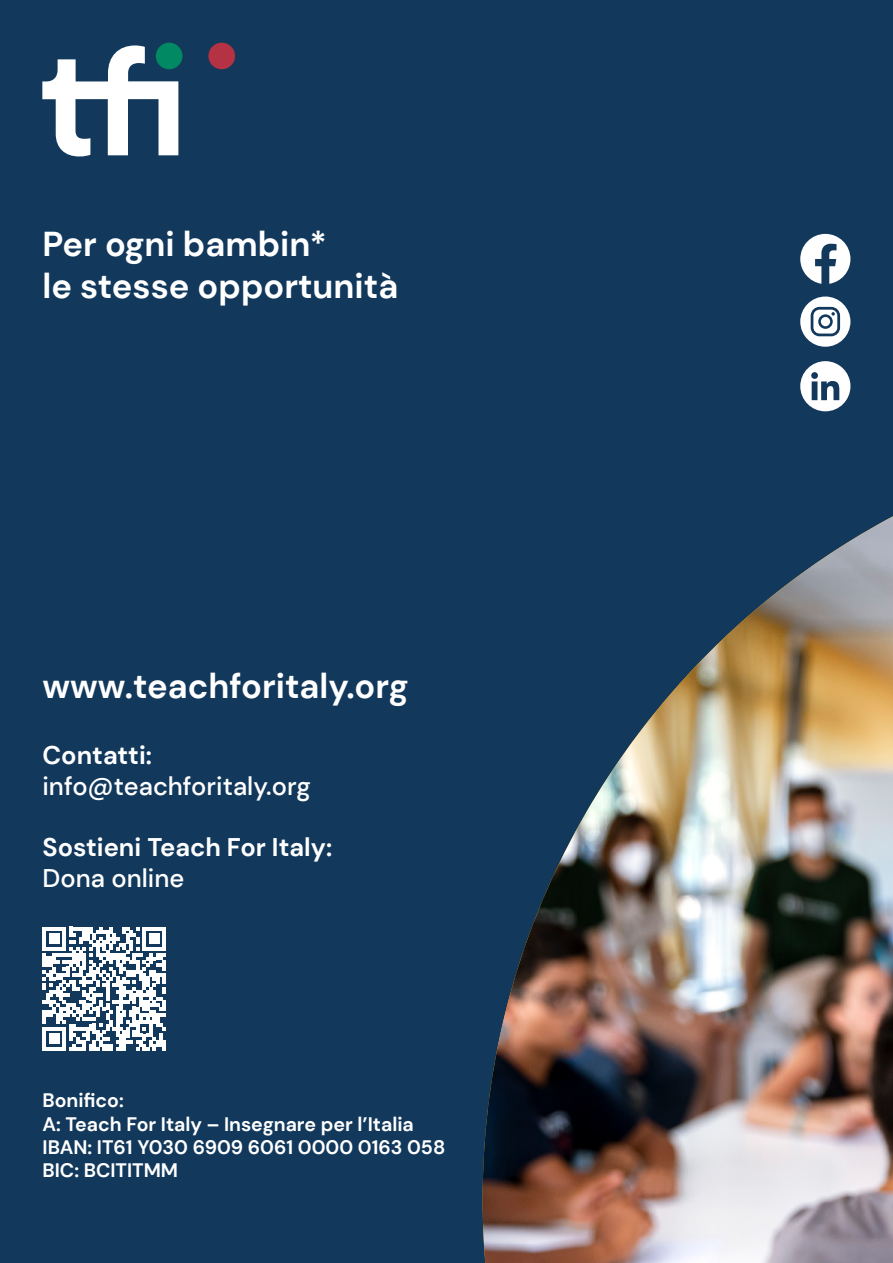
<style>
.page{position:relative;width:893px;height:1263px;background:#12385c}
.page>*{position:absolute;margin:0;border:0;box-sizing:border-box;transform-origin:0 0}
.t1{font:700 34.5px/41.4px "DM Sans";color:#fff}
.t2{font:500 25.5px "DM Sans";color:#fff}
.t3{font:700 25.5px "DM Sans";color:#fff}
.t4{font:700 19.5px/23.4px "DM Sans";color:#fff}
</style>
<div class="page">
<svg style="left:43px;top:45px;width:135px;height:111px"></svg>
<div style="left:156px;top:43px;width:26px;height:26px;background:#008962;border-radius:50%"></div>
<div style="left:208px;top:43px;width:27px;height:26px;background:#b43243;border-radius:50%"></div>
<svg style="left:800px;top:297px;width:50px;height:50px"></svg>
<svg style="left:800px;top:234px;width:50px;height:50px"></svg>
<svg style="left:800px;top:361px;width:50px;height:50px"></svg>
<svg style="left:43px;top:927px;width:123px;height:123px"></svg>
<img style="left:483px;top:516px;width:410px;height:747px">
<h1 class="t1" style="left:43px;top:223px;width:357px">Per ogni bambin*<br>le stesse opportunità</h1>
<h1 class="t1" style="left:43px;top:665px;width:367px">www.teachforitaly.org</h1>
<h2 class="t3" style="left:43px;top:739px;width:111px">Contatti:</h2>
<h2 class="t2" style="left:43px;top:770px;width:270px">info@teachforitaly.org</h2>
<h2 class="t3" style="left:43px;top:831px;width:291px">Sostieni Teach For Italy:</h2>
<h2 class="t2" style="left:43px;top:862px;width:143px">Dona online</h2>
<p class="t4" style="left:43px;top:1089px;width:404px">Bonifico:<br>A: Teach For Italy – Insegnare per l’Italia<br>IBAN: IT61 Y030 6909 6061 0000 0163 058<br>BIC: BCITITMM</p>
</div>
